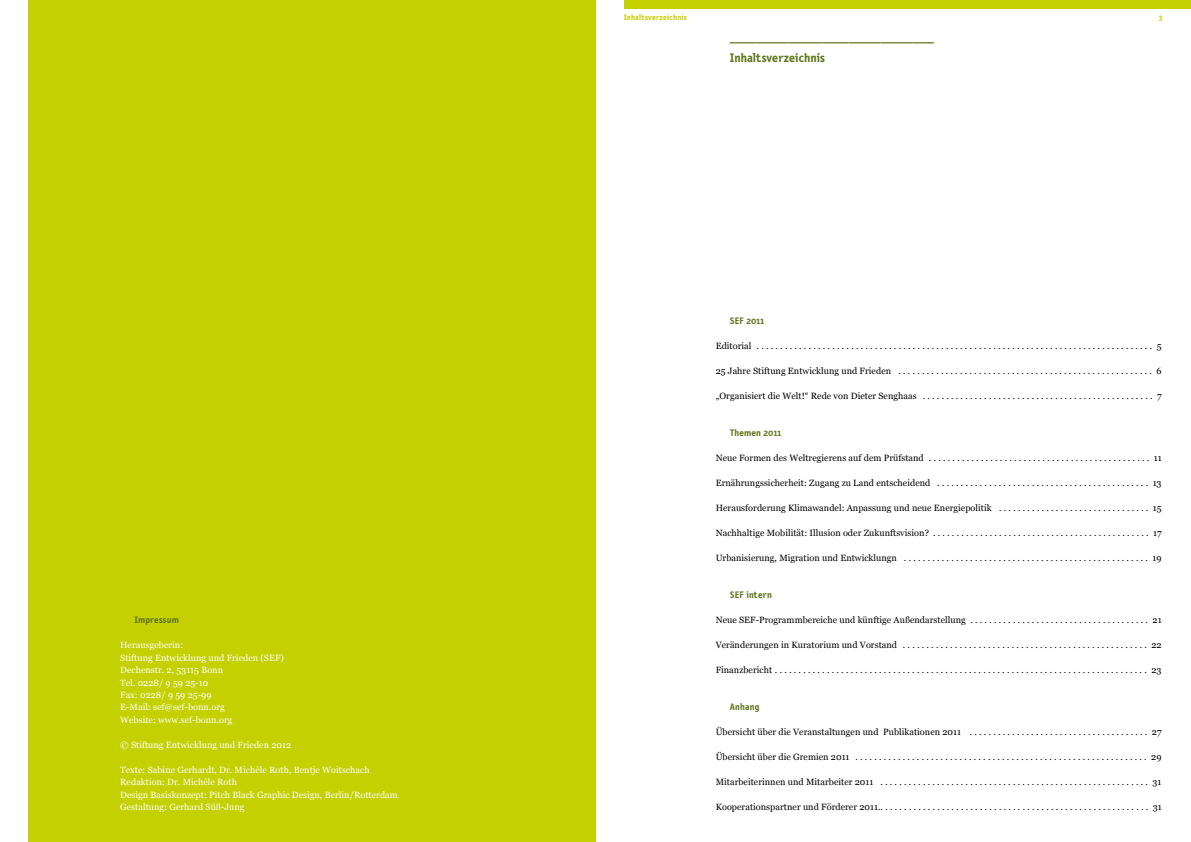
<style>
.page{position:relative;width:1191px;height:842px;background:#fff}
.page>*{position:absolute;margin:0;border:0;box-sizing:border-box;transform-origin:0 0}
.t1{font:700 12.5px "Letter Gothic Text OT";letter-spacing:.005em;color:#60771e}
.t2{font:700 11px "Letter Gothic Text OT";color:#60771e}
.t3{font:700 9.6px "Letter Gothic Text OT";letter-spacing:.015em;color:#60771e}
.t4{font:9.1px "Georgia";letter-spacing:.005em;color:#000}
.t5{font:9.1px/12.5px "Georgia";letter-spacing:.005em;color:#fff}
.t6{font:700 8px "Letter Gothic Text OT";letter-spacing:.02em;color:#c4d000}
</style>
<div class="page">
<div style="left:624px;top:0;width:567px;height:9px;background:#c4d000"></div>
<div style="left:28px;top:0;width:567px;height:842px;background:#c4d000"></div>
<p class="t3" style="left:134px;top:614px;width:46px">Impressum</p>
<p class="t5" style="left:120px;top:639px;width:165px">Herausgeberin:<br>Stiftung Entwicklung und Frieden (SEF)<br>Dechenstr. 2, 53115 Bonn<br>Tel. 0228/ 9 59 25-10<br>Fax: 0228/ 9 59 25-99<br>E-Mail: sef@sef-bonn.org<br>Website: www.sef-bonn.org</p>
<p class="t5" style="left:120px;top:739px;width:172px">© Stiftung Entwicklung und Frieden 2012</p>
<p class="t5" style="left:120px;top:764px;width:279px">Texte: Sabine Gerhardt, Dr. Michèle Roth, Bentje Woitschach Redaktion: Dr. Michèle Roth<br>Design Basiskonzept: Pitch Black Graphic Design, Berlin/Rotterdam Gestaltung: Gerhard Süß-Jung</p>
<p class="t6" style="left:624px;top:12px;width:65px">Inhaltsverzeichnis</p>
<p class="t2" style="left:729px;top:36px;width:206px">––––––––––––––––––––––––––––––––––––––</p>
<h1 class="t1" style="left:729px;top:50px;width:97px">Inhaltsverzeichnis</h1>
<p class="t6" style="left:1159px;top:12px;width:5px">3</p>
<p class="t3" style="left:730px;top:315px;width:36px">SEF 2011</p>
<p class="t4" style="left:715px;top:340px;width:447px">Editorial . . . . . . . . . . . . . . . . . . . . . . . . . . . . . . . . . . . . . . . . . . . . . . . . . . . . . . . . . . . . . . . . . . . . . . . . . . . . . . . . . . . . 5</p>
<p class="t4" style="left:715px;top:365px;width:447px">25 Jahre Stiftung Entwicklung und Frieden . . . . . . . . . . . . . . . . . . . . . . . . . . . . . . . . . . . . . . . . . . . . . . . . . . . . . . 6</p>
<p class="t4" style="left:715px;top:390px;width:447px">„Organisiert die Welt!“ Rede von Dieter Senghaas . . . . . . . . . . . . . . . . . . . . . . . . . . . . . . . . . . . . . . . . . . . . . . . . . 7</p>
<p class="t3" style="left:730px;top:427px;width:53px">Themen 2011</p>
<p class="t4" style="left:715px;top:452px;width:447px">Neue Formen des Weltregierens auf dem Prüfstand . . . . . . . . . . . . . . . . . . . . . . . . . . . . . . . . . . . . . . . . . . . . . . . 11</p>
<p class="t4" style="left:715px;top:477px;width:447px">Ernährungssicherheit: Zugang zu Land entscheidend . . . . . . . . . . . . . . . . . . . . . . . . . . . . . . . . . . . . . . . . . . . . . 13</p>
<p class="t4" style="left:715px;top:502px;width:447px">Herausforderung Klimawandel: Anpassung und neue Energiepolitik . . . . . . . . . . . . . . . . . . . . . . . . . . . . . . . . 15</p>
<p class="t4" style="left:715px;top:527px;width:447px">Nachhaltige Mobilität: Illusion oder Zukunftsvision? . . . . . . . . . . . . . . . . . . . . . . . . . . . . . . . . . . . . . . . . . . . . . . 17</p>
<p class="t4" style="left:715px;top:552px;width:447px">Urbanisierung, Migration und Entwicklungn . . . . . . . . . . . . . . . . . . . . . . . . . . . . . . . . . . . . . . . . . . . . . . . . . . . . 19</p>
<p class="t3" style="left:730px;top:589px;width:44px">SEF intern</p>
<p class="t4" style="left:715px;top:614px;width:447px">Neue SEF-Programmbereiche und künftige Außendarstellung . . . . . . . . . . . . . . . . . . . . . . . . . . . . . . . . . . . . . . 21</p>
<p class="t4" style="left:715px;top:639px;width:447px">Veränderungen in Kuratorium und Vorstand . . . . . . . . . . . . . . . . . . . . . . . . . . . . . . . . . . . . . . . . . . . . . . . . . . . . 22</p>
<p class="t4" style="left:715px;top:664px;width:447px">Finanzbericht . . . . . . . . . . . . . . . . . . . . . . . . . . . . . . . . . . . . . . . . . . . . . . . . . . . . . . . . . . . . . . . . . . . . . . . . . . . . . . . 23</p>
<p class="t3" style="left:730px;top:701px;width:31px">Anhang</p>
<p class="t4" style="left:715px;top:727px;width:447px">Übersicht über die Veranstaltungen und Publikationen 2011 . . . . . . . . . . . . . . . . . . . . . . . . . . . . . . . . . . . . . . 27</p>
<p class="t4" style="left:715px;top:752px;width:447px">Übersicht über die Gremien 2011 . . . . . . . . . . . . . . . . . . . . . . . . . . . . . . . . . . . . . . . . . . . . . . . . . . . . . . . . . . . . . . 29</p>
<p class="t4" style="left:715px;top:777px;width:447px">Mitarbeiterinnen und Mitarbeiter 2011 . . . . . . . . . . . . . . . . . . . . . . . . . . . . . . . . . . . . . . . . . . . . . . . . . . . . . . . . . 31</p>
<p class="t4" style="left:715px;top:801px;width:447px">Kooperationspartner und Förderer 2011.. . . . . . . . . . . . . . . . . . . . . . . . . . . . . . . . . . . . . . . . . . . . . . . . . . . . . . . . . 31</p>
</div>
